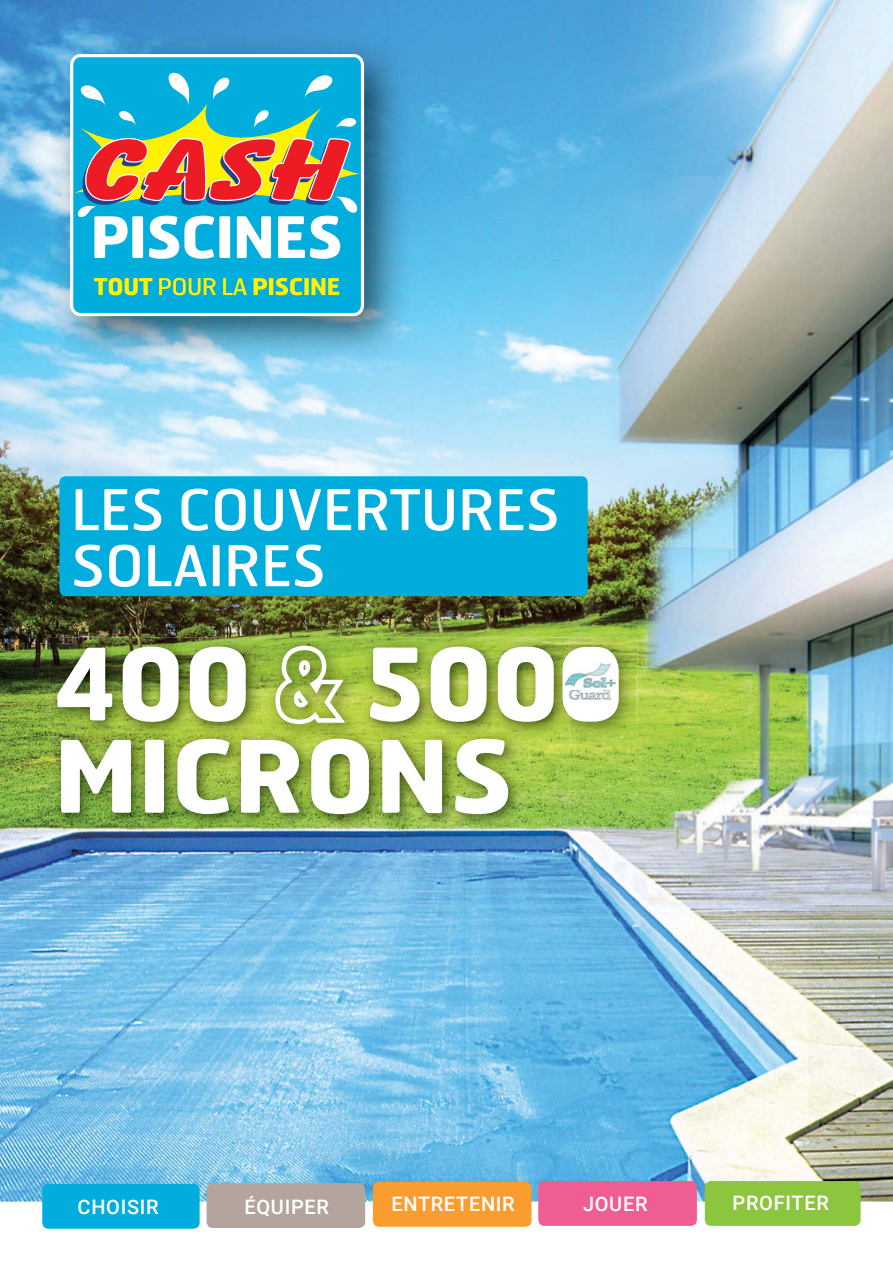
<style>
.page{position:relative;width:893px;height:1263px;background:#fff}
.page>*{position:absolute;margin:0;border:0;box-sizing:border-box;transform-origin:0 0}
.t1{font:700 99.6px/92.2px "Hermes";color:#fff}
.t2{font:56.1px/56.1px "Hermes";color:#fff}
.t3{font:500 19.95px "Roboto";letter-spacing:.035em;color:#fff}
</style>
<div class="page">
<img style="left:0;top:0;width:893px;height:84px">
<img style="left:0;top:84px;width:52px;height:1118px">
<img style="left:377px;top:84px;width:516px;height:586px">
<img style="left:52px;top:364px;width:325px;height:274px">
<img style="left:592px;top:670px;width:301px;height:532px">
<img style="left:539px;top:740px;width:53px;height:443px">
<img style="left:52px;top:829px;width:487px;height:373px">
<img style="left:51px;top:35px;width:360px;height:329px">
<div style="left:72px;top:56px;width:290px;height:259px;background:#00addc;border-radius:9px"></div>
<div style="left:70px;top:54px;width:294px;height:262px;border:3px solid #fff;border-radius:9px"></div>
<svg style="left:94px;top:278px;width:58px;height:17px"></svg>
<svg style="left:223px;top:278px;width:24px;height:17px"></svg>
<svg style="left:159px;top:278px;width:57px;height:17px"></svg>
<div style="left:304px;top:278px;width:5px;height:17px;background:#fff200"></div>
<svg style="left:311px;top:278px;width:28px;height:17px"></svg>
<svg style="left:253px;top:278px;width:14px;height:17px"></svg>
<hr style="left:269px;top:278px;width:4px;height:17px;background:#fff200">
<svg style="left:276px;top:278px;width:26px;height:17px"></svg>
<svg style="left:74px;top:72px;width:287px;height:187px"></svg>
<div style="left:42px;top:1184px;width:158px;height:45px;background:#00addc;border-radius:6px"></div>
<div style="left:207px;top:1183px;width:158px;height:45px;background:#b3a59e;border-radius:6px"></div>
<div style="left:373px;top:1182px;width:158px;height:45px;background:#f99d31;border-radius:6px"></div>
<div style="left:705px;top:1181px;width:155px;height:45px;background:#8cc63f;border-radius:6px"></div>
<div style="left:538px;top:1181px;width:159px;height:45px;background:#f05d94;border-radius:6px"></div>
<div style="left:59px;top:476px;width:529px;height:120px;background:#00addc;border-radius:6px"></div>
<img style="left:49px;top:638px;width:520px;height:191px">
<img style="left:350px;top:647px;width:203px;height:75px">
<svg style="left:272px;top:643px;width:78px;height:84px"></svg>
<img style="left:553px;top:637px;width:84px;height:103px">
<img style="left:553px;top:638px;width:16px;height:102px">
<img style="left:553px;top:661px;width:1px;height:45px">
<div style="left:562px;top:647px;width:57px;height:75px;background:#fff;border-radius:23px"></div>
<img style="left:569px;top:690px;width:42px;height:11px">
<img style="left:566px;top:662px;width:49px;height:28px">
<h2 class="t2" style="left:71px;top:483px;width:490px">LES COUVERTURES<br>SOLAIRES</h2>
<h1 class="t1" style="left:54px;top:640px;width:507px">400 500<br>MICRONS</h1>
<p class="t3" style="left:78px;top:1196px;width:83px">CHOISIR</p>
<p class="t3" style="left:244px;top:1196px;width:86px">ÉQUIPER</p>
<p class="t3" style="left:391px;top:1193px;width:125px">ENTRETENIR</p>
<p class="t3" style="left:583px;top:1192px;width:66px">JOUER</p>
<p class="t3" style="left:733px;top:1191px;width:98px">PROFITER</p>
</div>
